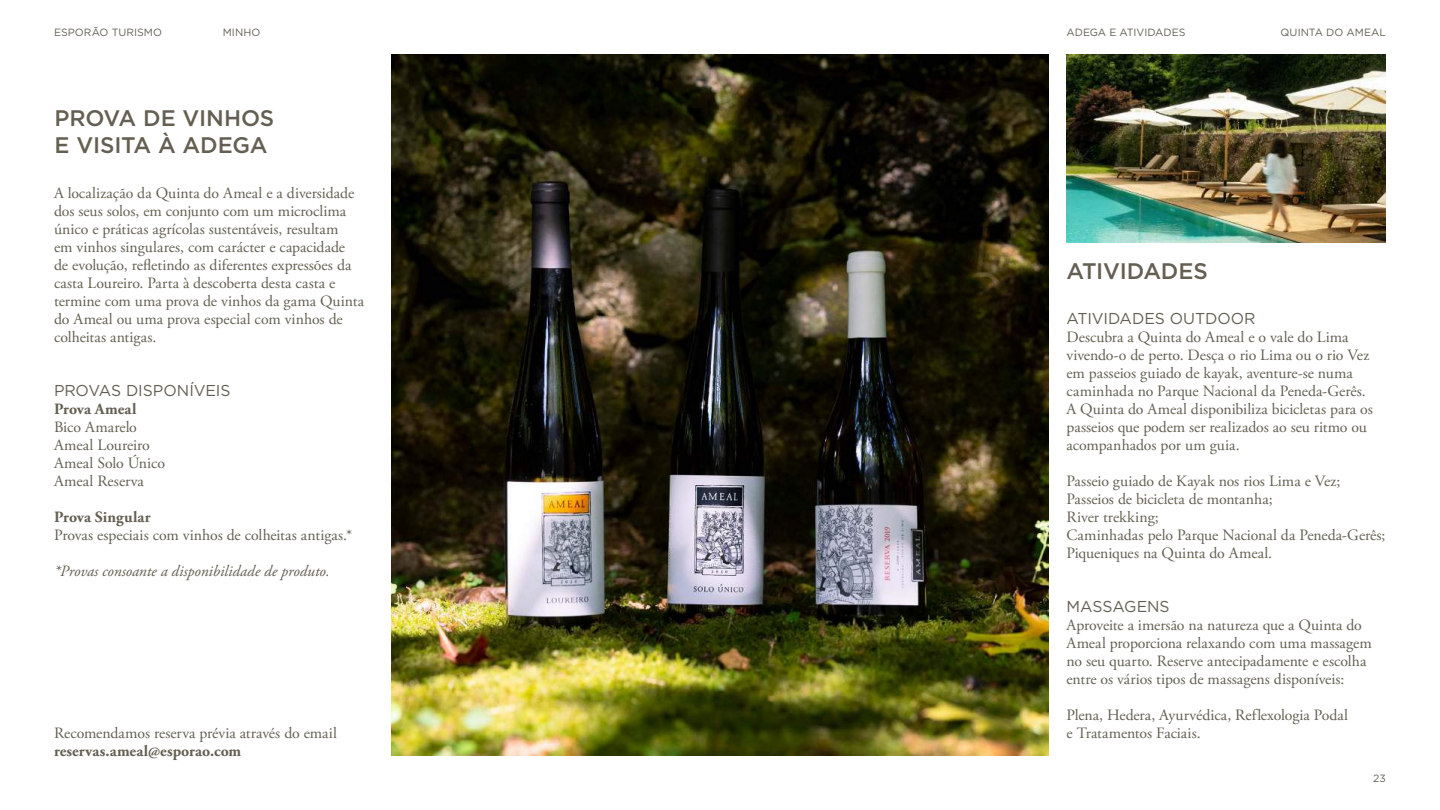
<style>
.page{position:relative;width:1440px;height:810px;background:#fff}
.page>*{position:absolute;margin:0;border:0;box-sizing:border-box;transform-origin:0 0}
.t1{font:500 22.5px/27px "Gotham";letter-spacing:-.01em;color:#645f52}
.t2{font:15.75px/18px "Adobe Garamond Pro";color:#645f52}
.t3{font:700 15.75px "Adobe Garamond Pro";color:#645f52}
.t4{font:15.75px "Gotham";letter-spacing:-.005em;color:#645f52}
.t5{font:italic 15.75px "Adobe Garamond Pro";letter-spacing:-.005em;color:#645f52}
.t6{font:10.5px "Gotham";letter-spacing:.005em;color:#645f52}
</style>
<div class="page">
<img style="left:392px;top:55px;width:656px;height:701px">
<img style="left:1066px;top:55px;width:320px;height:188px">
<p class="t6" style="left:54px;top:26px;width:110px">ESPORÃO TURISMO</p>
<p class="t6" style="left:223px;top:26px;width:39px">MINHO</p>
<p class="t6" style="left:1066px;top:26px;width:121px">ADEGA E ATIVIDADES</p>
<p class="t6" style="left:1281px;top:26px;width:107px">QUINTA DO AMEAL</p>
<h1 class="t1" style="left:55px;top:104px;width:221px">PROVA DE VINHOS<br>E VISITA À ADEGA</h1>
<p class="t2" style="left:54px;top:185px;width:312px">A localização da Quinta do Ameal e a diversidade dos seus solos, em conjunto com um microclima único e práticas agrícolas sustentáveis, resultam<br>em vinhos singulares, com carácter e capacidade<br>de evolução, refletindo as diferentes expressões da casta Loureiro. Parta à descoberta desta casta e termine com uma prova de vinhos da gama Quinta do Ameal ou uma prova especial com vinhos de colheitas antigas.</p>
<p class="t4" style="left:54px;top:382px;width:178px">PROVAS DISPONÍVEIS</p>
<p class="t3" style="left:54px;top:400px;width:84px">Prova Ameal</p>
<p class="t2" style="left:54px;top:419px;width:113px">Bico Amarelo<br>Ameal Loureiro<br>Ameal Solo Único<br>Ameal Reserva</p>
<p class="t3" style="left:54px;top:508px;width:98px">Prova Singular</p>
<p class="t2" style="left:54px;top:527px;width:300px">Provas especiais com vinhos de colheitas antigas.*</p>
<p class="t5" style="left:54px;top:562px;width:277px">*Provas consoante a disponibilidade de produto.</p>
<p class="t2" style="left:54px;top:725px;width:285px">Recomendamos reserva prévia através do email</p>
<p class="t3" style="left:54px;top:742px;width:189px">reservas.ameal@esporao.com</p>
<h1 class="t1" style="left:1067px;top:257px;width:143px">ATIVIDADES</h1>
<p class="t4" style="left:1067px;top:310px;width:190px">ATIVIDADES OUTDOOR</p>
<p class="t2" style="left:1067px;top:329px;width:308px">Descubra a Quinta do Ameal e o vale do Lima vivendo-o de perto. Desça o rio Lima ou o rio Vez em passeios guiado de kayak, aventure-se numa caminhada no Parque Nacional da Peneda-Gerês.<br>A Quinta do Ameal disponibiliza bicicletas para os passeios que podem ser realizados ao seu ritmo ou acompanhados por um guia.</p>
<p class="t2" style="left:1067px;top:473px;width:320px">Passeio guiado de Kayak nos rios Lima e Vez; Passeios de bicicleta de montanha;<br>River trekking;<br>Caminhadas pelo Parque Nacional da Peneda-Gerês; Piqueniques na Quinta do Ameal.</p>
<p class="t4" style="left:1067px;top:598px;width:105px">MASSAGENS</p>
<p class="t2" style="left:1067px;top:617px;width:307px">Aproveite a imersão na natureza que a Quinta do Ameal proporciona relaxando com uma massagem no seu quarto. Reserve antecipadamente e escolha entre os vários tipos de massagens disponíveis:</p>
<p class="t2" style="left:1067px;top:707px;width:283px">Plena, Hedera, Ayurvédica, Reflexologia Podal e Tratamentos Faciais.</p>
<p class="t6" style="left:1373px;top:772px;width:14px">23</p>
</div>
